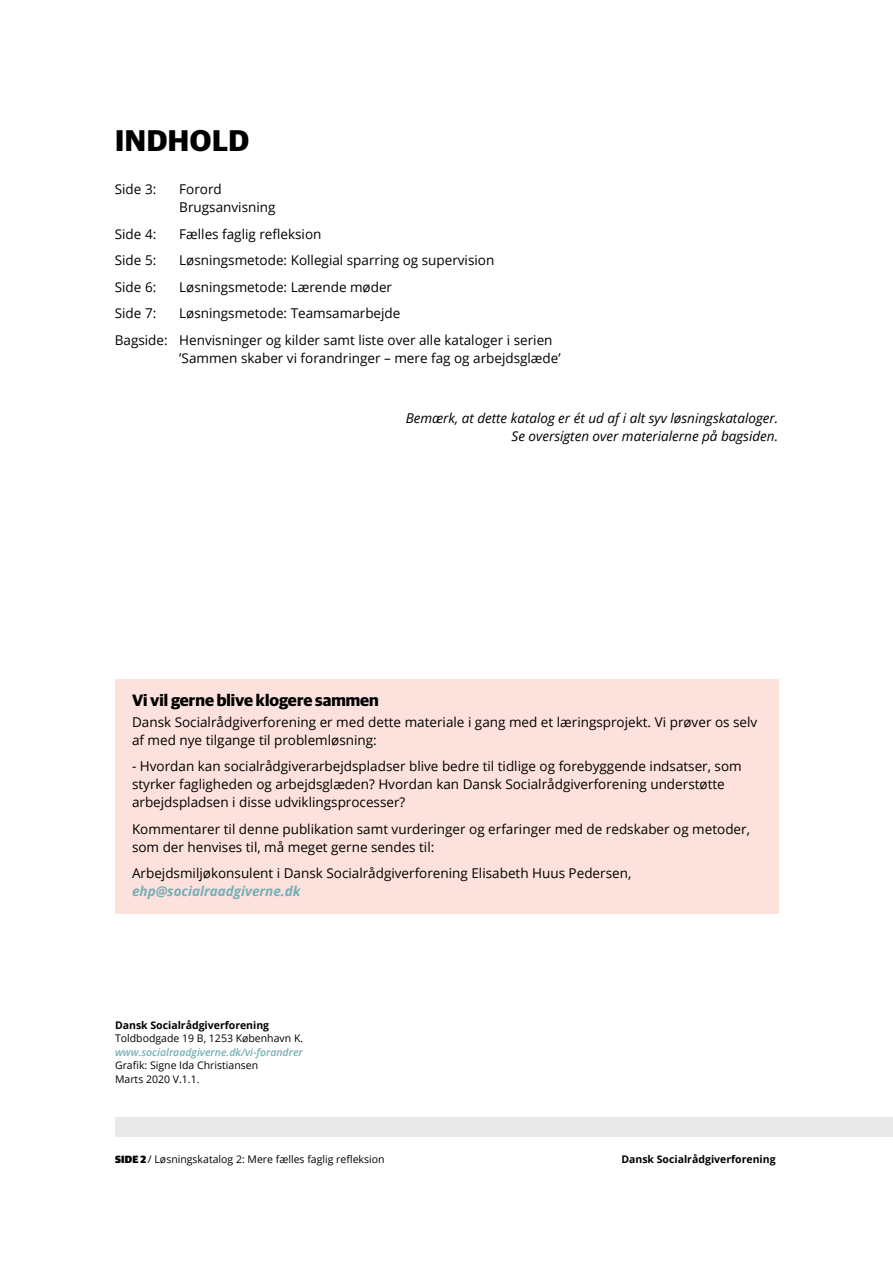
<style>
.page{position:relative;width:893px;height:1263px;background:#fff}
.page>*{position:absolute;margin:0;border:0;box-sizing:border-box;transform-origin:0 0}
.t1{font:700 30px "Guardian Sans";letter-spacing:.02em;color:#000}
.t2{font:700 16.5px "Guardian Sans";color:#000}
.t3{font:13.5px/18px "Open Sans";color:#000}
.t4{font:italic 13.5px/18px "Open Sans";color:#000;text-align:right}
.t5{font:italic 700 13.5px "Open Sans";color:#75afb5}
.t6{font:10.5px/13.5px "Open Sans";color:#000}
.t7{font:700 10.5px "Open Sans";color:#000}
.t8{font:italic 600 10.5px "Open Sans";color:#75afb5}
.s1{font-family:"Guardian Sans";font-weight:900}
</style>
<div class="page">
<div style="left:115px;top:1117px;width:778px;height:19px;background:#e9e9e9"></div>
<div style="left:115px;top:679px;width:663px;height:234px;background:#fce1dc"></div>
<h1 class="t1" style="left:115px;top:118px;width:136px">INDHOLD</h1>
<p class="t3" style="left:115px;top:180px;width:43px">Side 3:</p>
<p class="t3" style="left:179px;top:180px;width:98px">Forord<br>Brugsanvisning</p>
<p class="t3" style="left:115px;top:225px;width:43px">Side 4:</p>
<p class="t3" style="left:179px;top:225px;width:144px">Fælles faglig refleksion</p>
<p class="t3" style="left:115px;top:251px;width:43px">Side 5:</p>
<p class="t3" style="left:179px;top:251px;width:316px">Løsningsmetode: Kollegial sparring og supervision</p>
<p class="t3" style="left:115px;top:278px;width:43px">Side 6:</p>
<p class="t3" style="left:179px;top:278px;width:214px">Løsningsmetode: Lærende møder</p>
<p class="t3" style="left:115px;top:304px;width:43px">Side 7:</p>
<p class="t3" style="left:115px;top:300px;width:439px;line-height:26.5px;text-indent:65px">Løsningsmetode: Teamsamarbejde<br>Bagside: Henvisninger og kilder samt liste over alle kataloger i serien</p>
<p class="t3" style="left:179px;top:349px;width:383px">’Sammen skaber vi forandringer – mere fag og arbejdsglæde’</p>
<p class="t4" style="left:406px;top:409px;width:374px">Bemærk, at dette katalog er ét ud af i alt syv løsningskataloger.<br>Se oversigten over materialerne på bagsiden.</p>
<p class="t2" style="left:132px;top:688px;width:248px">Vi vil gerne blive klogere sammen</p>
<p class="t3" style="left:132px;top:713px;width:627px">Dansk Socialrådgiverforening er med dette materiale i gang med et læringsprojekt. Vi prøver os selv af med nye tilgange til problemløsning:</p>
<p class="t3" style="left:132px;top:757px;width:611px">- Hvordan kan socialrådgiverarbejdspladser blive bedre til tidlige og forebyggende indsatser, som styrker fagligheden og arbejdsglæden? Hvordan kan Dansk Socialrådgiverforening understøtte arbejdspladsen i disse udviklingsprocesser?</p>
<p class="t3" style="left:132px;top:820px;width:619px">Kommentarer til denne publikation samt vurderinger og erfaringer med de redskaber og metoder, som der henvises til, må meget gerne sendes til:</p>
<p class="t3" style="left:132px;top:864px;width:501px">Arbejdsmiljøkonsulent i Dansk Socialrådgiverforening Elisabeth Huus Pedersen,</p>
<p class="t5" style="left:132px;top:882px;width:170px">ehp@socialraadgiverne.dk</p>
<p class="t7" style="left:115px;top:1017px;width:156px">Dansk Socialrådgiverforening</p>
<p class="t6" style="left:115px;top:1031px;width:190px">Toldbodgade 19 B, 1253 København K.</p>
<p class="t8" style="left:115px;top:1045px;width:189px">www.socialraadgiverne.dk/vi-forandrer</p>
<p class="t6" style="left:115px;top:1058px;width:145px">Grafik: Signe Ida Christiansen<br>Marts 2020 V.1.1.</p>
<p class="t6" style="left:115px;top:1152px;width:271px"><span class="s1">SIDE 2</span> / Løsningskatalog 2: Mere fælles faglig refleksion</p>
<p class="t7" style="left:621px;top:1152px;width:156px">Dansk Socialrådgiverforening</p>
</div>
